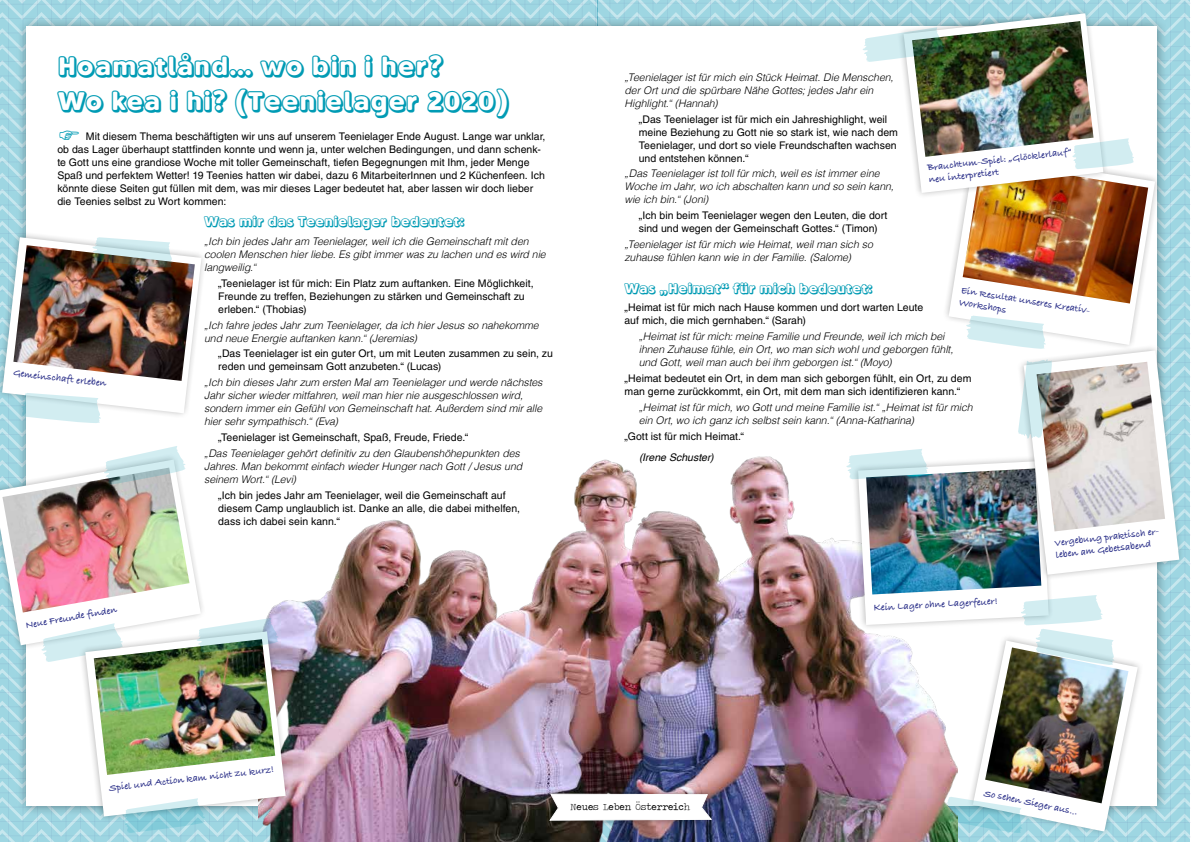
<style>
.page{position:relative;width:1191px;height:842px;background:#fff}
.page>*{position:absolute;margin:0;border:0;box-sizing:border-box;transform-origin:0 0}
.t1{font:27px/34.6px "Buba DEMO Outline";color:#009bb4}
.t2{font:14px "Buba DEMO Outline";letter-spacing:.005em;color:#009bb4}
.t3{font:10.5px/13px "Helvetica";color:#000}
.t4{font:italic 300 10.5px/13px "Helvetica";letter-spacing:-.005em;color:#000}
.t5{font:italic 10.5px "Helvetica";color:#000}
.t6{font:700 10px/12px "Bradley Hand ITCTT";color:#292e88}
.t7{font:9.9px "Traveling Typewriter";color:#000}
</style>
<div class="page">
<img style="left:0;top:0;width:1190px;height:842px">
<h1 class="t1" style="left:57px;top:51px;width:452px">Hoamatlånd… wo bin i her?<br>Wo kea i hi? (Teenielager 2020)</h1>
<p class="t3" style="left:57px;top:130px;width:490px;text-indent:29px">Mit diesem Thema beschäftigten wir uns auf unserem Teenielager Ende August. Lange war unklar, ob das Lager überhaupt stattfinden konnte und wenn ja, unter welchen Bedingungen, und dann schenk&shy;te Gott uns eine grandiose Woche mit toller Gemeinschaft, tiefen Begegnungen mit Ihm, jeder Menge Spaß und perfektem Wetter! 19 Teenies hatten wir dabei, dazu 6 MitarbeiterInnen und 2 Küchenfeen. Ich könnte diese Seiten gut füllen mit dem, was mir dieses Lager bedeutet hat, aber lassen wir doch lieber die Teenies selbst zu Wort kommen:</p>
<p class="t6" style="left:14px;top:367px;width:95px;rotate:6deg">Gemeinschaft erleben</p>
<p class="t6" style="left:25px;top:619px;width:94px;rotate:-10deg">Neue Freunde finden</p>
<h2 class="t2" style="left:204px;top:213px;width:261px">Was mir das Teenielager bedeutet:</h2>
<p class="t4" style="left:204px;top:234px;width:343px">„Ich bin jedes Jahr am Teenielager, weil ich die Gemeinschaft mit den coolen Menschen hier liebe. Es gibt immer was zu lachen und es wird nie langweilig.“</p>
<p class="t3" style="left:218px;top:276px;width:317px">„Teenielager ist für mich: Ein Platz zum auftanken. Eine Möglichkeit,<br>Freunde zu treffen, Beziehungen zu stärken und Gemeinschaft zu erleben.“ (Thobias)</p>
<p class="t4" style="left:204px;top:318px;width:336px">„Ich fahre jedes Jahr zum Teenielager, da ich hier Jesus so nahekomme und neue Energie auftanken kann.“ (Jeremias)</p>
<p class="t3" style="left:218px;top:347px;width:336px">„Das Teenielager ist ein guter Ort, um mit Leuten zusammen zu sein, zu reden und gemeinsam Gott anzubeten.“ (Lucas)</p>
<p class="t4" style="left:204px;top:375px;width:340px">„Ich bin dieses Jahr zum ersten Mal am Teenielager und werde nächstes Jahr sicher wieder mitfahren, weil man hier nie ausgeschlossen wird, sondern immer ein Gefühl von Gemeinschaft hat. Außerdem sind mir alle hier sehr sympathisch.“ (Eva)</p>
<p class="t3" style="left:218px;top:431px;width:252px">„Teenielager ist Gemeinschaft, Spaß, Freude, Friede.“</p>
<p class="t4" style="left:204px;top:446px;width:319px">„Das Teenielager gehört definitiv zu den Glaubenshöhepunkten des<br>Jahres. Man bekommt einfach wieder Hunger nach Gott / Jesus und seinem Wort.“ (Levi)</p>
<p class="t3" style="left:218px;top:488px;width:303px">„Ich bin jedes Jahr am Teenielager, weil die Gemeinschaft auf diesem Camp unglaublich ist. Danke an alle, die dabei mithelfen, dass ich dabei sein kann.“</p>
<p class="t4" style="left:624px;top:70px;width:270px">„Teenielager ist für mich ein Stück Heimat. Die Menschen, der Ort und die spürbare Nähe Gottes; jedes Jahr ein<br>Highlight.“ (Hannah)</p>
<p class="t3" style="left:639px;top:112px;width:261px">„Das Teenielager ist für mich ein Jahreshighlight, weil meine Beziehung zu Gott nie so stark ist, wie nach dem Teenielager, und dort so viele Freundschaften wachsen und entstehen können.“</p>
<p class="t4" style="left:624px;top:167px;width:271px">„Das Teenielager ist toll für mich, weil es ist immer eine<br>Woche im Jahr, wo ich abschalten kann und so sein kann, wie ich bin.“ (Joni)</p>
<p class="t3" style="left:639px;top:209px;width:250px">„Ich bin beim Teenielager wegen den Leuten, die dort sind und wegen der Gemeinschaft Gottes.“ (Timon)</p>
<p class="t4" style="left:624px;top:237px;width:250px">„Teenielager ist für mich wie Heimat, weil man sich so zuhause fühlen kann wie in der Familie. (Salome)</p>
<h2 class="t2" style="left:624px;top:279px;width:249px">Was „Heimat“ für mich bedeutet:</h2>
<p class="t3" style="left:624px;top:301px;width:300px">„Heimat ist für mich nach Hause kommen und dort warten Leute auf mich, die mich gernhaben.“ (Sarah)</p>
<p class="t4" style="left:639px;top:329px;width:316px">„Heimat ist für mich: meine Familie und Freunde, weil ich mich bei ihnen Zuhause fühle, ein Ort, wo man sich wohl und geborgen fühlt, und Gott, weil man auch bei ihm geborgen ist.“ (Moyo)</p>
<p class="t3" style="left:624px;top:372px;width:348px">„Heimat bedeutet ein Ort, in dem man sich geborgen fühlt, ein Ort, zu dem man gerne zurückkommt, ein Ort, mit dem man sich identifizieren kann.“</p>
<p class="t4" style="left:639px;top:400px;width:335px">„Heimat ist für mich, wo Gott und meine Familie ist.“ „Heimat ist für mich ein Ort, wo ich ganz ich selbst sein kann.“ (Anna-Katharina)</p>
<p class="t3" style="left:624px;top:430px;width:121px">„Gott ist für mich Heimat.“</p>
<p class="t5" style="left:639px;top:449px;width:76px">(Irene Schuster)</p>
<p class="t6" style="left:926px;top:160px;width:146px;line-height:12.3px;rotate:-6deg">Brauchtum-Spiel: „Glöcklerlauf“ neu interpretiert</p>
<p class="t6" style="left:962px;top:284px;width:133px;rotate:9deg">Ein Resultat unseres Kreativ-<br>Workshops</p>
<p class="t6" style="left:873px;top:601px;width:126px;rotate:-3deg">Kein Lager ohne Lagerfeuer!</p>
<p class="t6" style="left:1054px;top:536px;width:108px;rotate:-6deg">Vergebung praktisch er&shy;leben am Gebetsabend</p>
<p class="t6" style="left:108px;top:781px;width:167px;rotate:-6deg">Spiel und Action kam nicht zu kurz!</p>
<p class="t7" style="left:570px;top:800px;width:121px">Neues Leben Österreich</p>
<p class="t6" style="left:985px;top:786px;width:97px;rotate:12deg">So sehen Sieger aus...</p>
</div>
